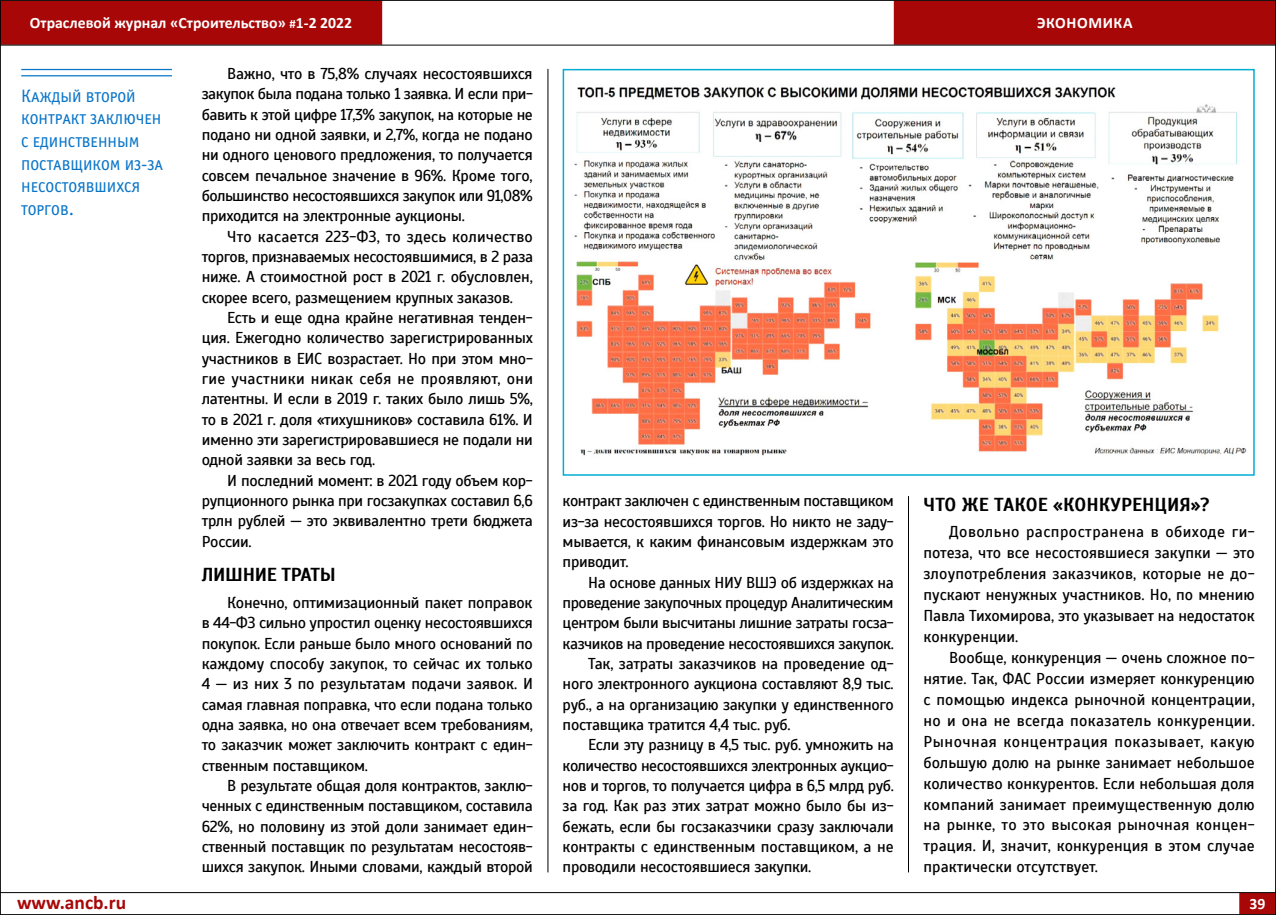
<style>
.page{position:relative;width:1276px;height:915px;background:#fff}
.page>*{position:absolute;margin:0;border:0;box-sizing:border-box;transform-origin:0 0}
.t1{font:700 19.5px "Calibri";color:#a80707}
.t2{font:700 18.75px "Scada";color:#000}
.t3{font:700 18.75px "Scada";letter-spacing:-.02em;color:#000}
.t4{font:18px/22.5px "Officina Sans Book SCC";color:#0975c9}
.t5{font:15.75px/20.2px "Scada";letter-spacing:-.02em;color:#000;text-align:justify}
.t6{font:700 15.75px "Calibri";color:#fff}
.s1{font-size:12.75px}
</style>
<div class="page">
<img style="left:574px;top:87px;width:672px;height:369px">
<div style="left:562px;top:69px;width:692px;height:406px;border:2px solid #00aed4"></div>
<hr style="left:21px;top:69px;width:151px;height:1px;background:#0975c9">
<hr style="left:21px;top:75px;width:151px;height:1px;background:#0975c9">
<hr style="left:548px;top:69px;width:1px;height:803px;background:#000">
<hr style="left:908px;top:496px;width:1px;height:376px;background:#000">
<div style="left:0;top:1px;width:382px;height:44px;background:#a80707"></div>
<div style="left:894px;top:1px;width:382px;height:44px;background:#a80707"></div>
<hr style="left:0;top:0;width:1276px;height:1px;background:#000">
<hr style="left:0;top:45px;width:1276px;height:1px;background:#000">
<div style="left:1239px;top:892px;width:37px;height:21px;background:#a80707"></div>
<hr style="left:0;top:891px;width:1276px;height:1px;background:#000">
<hr style="left:0;top:913px;width:1276px;height:1px;background:#000">
<hr style="left:0;top:0;width:1px;height:914px;background:#000">
<hr style="left:1275px;top:0;width:1px;height:914px;background:#000">
<p class="t6" style="left:30px;top:12px;width:324px">Отраслевой журнал «Строительство» <span class="s1">#</span>1-2 2022</p>
<p class="t6" style="left:1037px;top:12px;width:21px">Экономика</p>
<p class="t4" style="left:21px;top:85px;width:143px">Каждый второй контракт заключен с единственным поставщиком из-за несостоявшихся торгов.</p>
<p class="t5" style="left:202px;top:64px;width:333px;text-indent:26px">Важно, что в 75,8% случаях несостоявшихся закупок была подана только 1 заявка. И если при&shy;бавить к этой цифре 17,3% закупок, на которые не подано ни одной заявки, и 2,7%, когда не подано ни одного ценового предложения, то получается совсем печальное значение в 96%. Кроме того, большинство несостоявшихся закупок или 91,08% приходится на электронные аукционы.</p>
<p class="t5" style="left:202px;top:226px;width:333px;text-indent:26px">Что касается 223-ФЗ, то здесь количество торгов, признаваемых несостоявшимися, в 2 раза ниже. А стоимостной рост в 2021 г. обусловлен, скорее всего, размещением крупных заказов.</p>
<p class="t5" style="left:202px;top:308px;width:333px;text-indent:26px">Есть и еще одна крайне негативная тенден&shy;ция. Ежегодно количество зарегистрированных участников в ЕИС возрастает. Но при этом мно&shy;гие участники никак себя не проявляют, они латентны. И если в 2019 г. таких было лишь 5%, то в 2021 г. доля «тихушников» составила 61%. И именно эти зарегистрировавшиеся не подали ни одной заявки за весь год.</p>
<p class="t5" style="left:202px;top:470px;width:333px;text-indent:26px">И последний момент: в 2021 году объем кор&shy;рупционного рынка при госзакупках составил 6,6 трлн рублей — это эквивалентно трети бюджета России.</p>
<p class="t3" style="left:202px;top:563px;width:136px">ЛИШНИЕ ТРАТЫ</p>
<p class="t5" style="left:202px;top:592px;width:333px;text-indent:26px">Конечно, оптимизационный пакет поправок в 44-ФЗ сильно упростил оценку несостоявшихся покупок. Если раньше было много оснований по каждому способу закупок, то сейчас их только 4 — из них 3 по результатам подачи заявок. И самая главная поправка, что если подана только одна заявка, но она отвечает всем требованиям, то заказчик может заключить контракт с един&shy;ственным поставщиком.</p>
<p class="t5" style="left:202px;top:775px;width:333px;text-indent:26px">В результате общая доля контрактов, заклю&shy;ченных с единственным поставщиком, составила 62%, но половину из этой доли занимает един&shy;ственный поставщик по результатам несостояв&shy;шихся закупок. Иными словами, каждый второй</p>
<p class="t5" style="left:562px;top:490px;width:333px">контракт заключен с единственным поставщиком из-за несостоявшихся торгов. Но никто не заду&shy;мывается, к каким финансовым издержкам это приводит.</p>
<p class="t5" style="left:588px;top:572px;width:307px">На основе данных НИУ ВШЭ об издержках на</p>
<p class="t5" style="left:562px;top:592px;width:332px">проведение закупочных процедур Аналитическим</p>
<p class="t5" style="left:562px;top:612px;width:333px">центром были высчитаны лишние затраты госза-</p>
<p class="t5" style="left:562px;top:633px;width:333px">казчиков на проведение несостоявшихся закупок.</p>
<p class="t5" style="left:588px;top:653px;width:307px">Так, затраты заказчиков на проведение од-</p>
<p class="t5" style="left:562px;top:673px;width:333px">ного электронного аукциона составляют 8,9 тыс.</p>
<p class="t5" style="left:562px;top:694px;width:333px">руб., а на организацию закупки у единственного</p>
<p class="t5" style="left:562px;top:714px;width:229px">поставщика тратится 4,4 тыс. руб.</p>
<p class="t5" style="left:588px;top:734px;width:307px">Если эту разницу в 4,5 тыс. руб. умножить на</p>
<p class="t5" style="left:562px;top:755px;width:333px">количество несостоявшихся электронных аукцио-</p>
<p class="t5" style="left:562px;top:775px;width:333px">нов и торгов, то получается цифра в 6,5 млрд руб.</p>
<p class="t5" style="left:562px;top:795px;width:332px">за год. Как раз этих затрат можно было бы из-</p>
<p class="t5" style="left:562px;top:816px;width:333px">бежать, если бы госзаказчики сразу заключали</p>
<p class="t5" style="left:562px;top:836px;width:332px">контракты с единственным поставщиком, а не</p>
<p class="t5" style="left:562px;top:856px;width:250px">проводили несостоявшиеся закупки.</p>
<p class="t2" style="left:923px;top:493px;width:288px">ЧТО ЖЕ ТАКОЕ «КОНКУРЕНЦИЯ»?</p>
<p class="t5" style="left:923px;top:521px;width:333px;line-height:20.9px;text-indent:26px">Довольно распространена в обиходе ги&shy;потеза, что все несостоявшиеся закупки — это злоупотребления заказчиков, которые не до&shy;пускают ненужных участников. Но, по мнению Павла Тихомирова, это указывает на недостаток конкуренции.</p>
<p class="t5" style="left:923px;top:647px;width:333px;line-height:20.9px;text-indent:26px">Вообще, конкуренция — очень сложное по&shy;нятие. Так, ФАС России измеряет конкуренцию с помощью индекса рыночной концентрации, но и она не всегда показатель конкуренции.<br>Рыночная концентрация показывает, какую большую долю на рынке занимает небольшое количество конкурентов. Если небольшая доля компаний занимает преимущественную долю на рынке, то это высокая рыночная концен&shy;трация. И, значит, конкуренция в этом случае практически отсутствует.</p>
<p class="t1" style="left:17px;top:889px;width:111px">www.ancb.ru</p>
<p class="t6" style="left:1249px;top:892px;width:17px">39</p>
</div>
